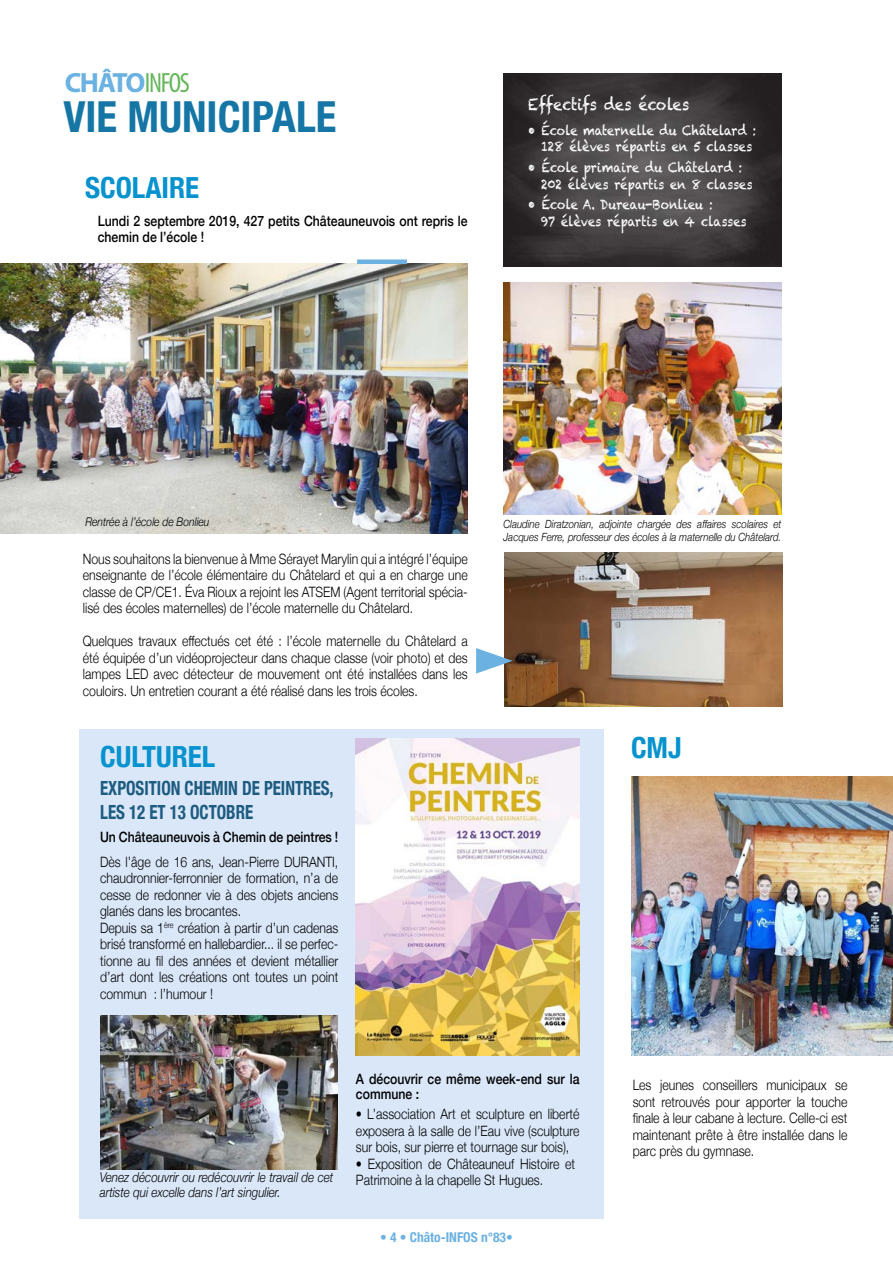
<style>
.page{position:relative;width:893px;height:1263px;background:#fff}
.page>*{position:absolute;margin:0;border:0;box-sizing:border-box;transform-origin:0 0}
.t1{font:700 condensed 42.75px "Helvetica Neue";color:#1576a6}
.t2{font:700 condensed 29.1px "Helvetica Neue";color:#0592cf}
.t3{font:700 27.9px "Myriad Pro";letter-spacing:-.065em;color:#6bb1e2}
.t4{font:700 condensed 19.5px/24px "Helvetica Neue";color:#1e5b81;scale:.87 1}
.t5{font:16.5px "Chalkduster";color:#fff;scale:.86 1}
.t6{font:300 14.25px/16.5px "Helvetica Neue";color:#000;text-align:justify;scale:.86 1}
.t7{font:500 14.25px/16.5px "Helvetica Neue";color:#000;scale:.86 1}
.t8{font:13.5px/16.5px "Chalkduster";color:#fff;scale:.86 1}
.t9{font:italic 300 13.5px/15px "Helvetica Neue";color:#000;scale:.86 1}
.t10{font:700 condensed 13.5px "Helvetica Neue";color:#6bb1e2}
.t11{font:italic 300 12px "Helvetica Neue";color:#000;scale:.86 1}
.t12{font:italic 300 11.25px/13.5px "Helvetica Neue";color:#000;scale:.86 1}
.s1{font-weight:400;font-stretch:condensed;color:#65b65a}
</style>
<div class="page">
<img style="left:503px;top:283px;width:278px;height:231px">
<img style="left:503px;top:73px;width:278px;height:194px">
<img style="left:0;top:264px;width:468px;height:270px">
<div style="left:357px;top:259px;width:50px;height:5px;background:#6bb1e2"></div>
<img style="left:504px;top:552px;width:278px;height:154px">
<svg style="left:476px;top:648px;width:37px;height:26px"></svg>
<div style="left:79px;top:729px;width:525px;height:489px;background:#d9e7f8"></div>
<img style="left:356px;top:739px;width:223px;height:316px">
<img style="left:100px;top:1015px;width:238px;height:154px">
<img style="left:631px;top:776px;width:262px;height:279px">
<h3 class="t3" style="left:65px;top:64px;width:127px">CHÂTO<span class="s1">INFOS</span></h3>
<h1 class="t1" style="left:63px;top:81px;width:274px">VIE MUNICIPALE</h1>
<h2 class="t2" style="left:85px;top:164px;width:116px">SCOLAIRE</h2>
<p class="t7" style="left:98px;top:211px;width:432px">Lundi 2 septembre 2019, 427 petits Châteauneuvois ont repris le chemin de l’école !</p>
<p class="t5" style="left:528px;top:94px;width:189px">Effectifs des écoles</p>
<p class="t8" style="left:528px;top:122px;width:266px;text-align:right">• École maternelle du Châtelard :<br>128 élèves répartis en 5 classes</p>
<p class="t8" style="left:541px;top:159px;width:247px;text-indent:-13px">• École primaire du Châtelard :<br>202 élèves répartis en 8 classes</p>
<p class="t8" style="left:541px;top:196px;width:241px;text-indent:-13px">• École A. Dureau-Bonlieu :<br>97 élèves répartis en 4 classes</p>
<p class="t11" style="left:85px;top:512px;width:146px">Rentrée à l’école de Bonlieu</p>
<p class="t12" style="left:503px;top:516px;width:325px">Claudine Diratzonian, adjointe chargée des affaires scolaires et<br>Jacques Ferre, professeur des écoles à la maternelle du Châtelard.</p>
<p class="t6" style="left:83px;top:549px;width:449px">Nous souhaitons la bienvenue à Mme Sérayet Marylin qui a intégré l’équipe enseignante de l’école élémentaire du Châtelard et qui a en charge une classe de CP/CE1. Éva Rioux a rejoint les ATSEM (Agent territorial spécia&shy;lisé des écoles maternelles) de l’école maternelle du Châtelard.</p>
<p class="t6" style="left:83px;top:632px;width:449px">Quelques travaux effectués cet été : l’école maternelle du Châtelard a été équipée d’un vidéoprojecteur dans chaque classe (voir photo) et des lampes LED avec détecteur de mouvement ont été installées dans les couloirs. Un entretien courant a été réalisé dans les trois écoles.</p>
<h2 class="t2" style="left:100px;top:732px;width:117px">CULTUREL</h2>
<h3 class="t4" style="left:100px;top:775px;width:270px">EXPOSITION CHEMIN DE PEINTRES,<br>LES 12 ET 13 OCTOBRE</h3>
<p class="t7" style="left:100px;top:827px;width:278px">Un Châteauneuvois à Chemin de peintres !</p>
<p class="t6" style="left:100px;top:852px;width:278px;text-align:left">Dès l’âge de 16 ans, Jean-Pierre DURANTI, chaudronnier-ferronnier de formation, n’a de cesse de redonner vie à des objets anciens glanés dans les brocantes.<br>Depuis sa 1<sup>ère</sup> création à partir d’un cadenas brisé transformé en hallebardier... il se perfec&shy;tionne au fil des années et devient métallier d’art dont les créations ont toutes un point commun : l’humour !</p>
<p class="t9" style="left:100px;top:1169px;width:273px">Venez découvrir ou redécouvrir le travail de cet artiste qui excelle dans l’art singulier.</p>
<p class="t7" style="left:356px;top:1070px;width:261px;line-height:15px">A découvrir ce même week-end sur la commune :</p>
<p class="t6" style="left:356px;top:1105px;width:261px">• L’association Art et sculpture en liberté exposera à la salle de l’Eau vive (sculpture sur bois, sur pierre et tournage sur bois),</p>
<p class="t6" style="left:356px;top:1154px;width:256px">• Exposition de Châteauneuf Histoire et<br>Patrimoine à la chapelle St Hugues.</p>
<p class="t10" style="left:380px;top:1226px;width:134px">• 4 • Châto-INFOS n°83•</p>
<h2 class="t2" style="left:631px;top:723px;width:52px">CMJ</h2>
<p class="t6" style="left:633px;top:1076px;width:251px">Les jeunes conseillers municipaux se sont retrouvés pour apporter la touche finale à leur cabane à lecture. Celle-ci est maintenant prête à être installée dans le parc près du gymnase.</p>
</div>
